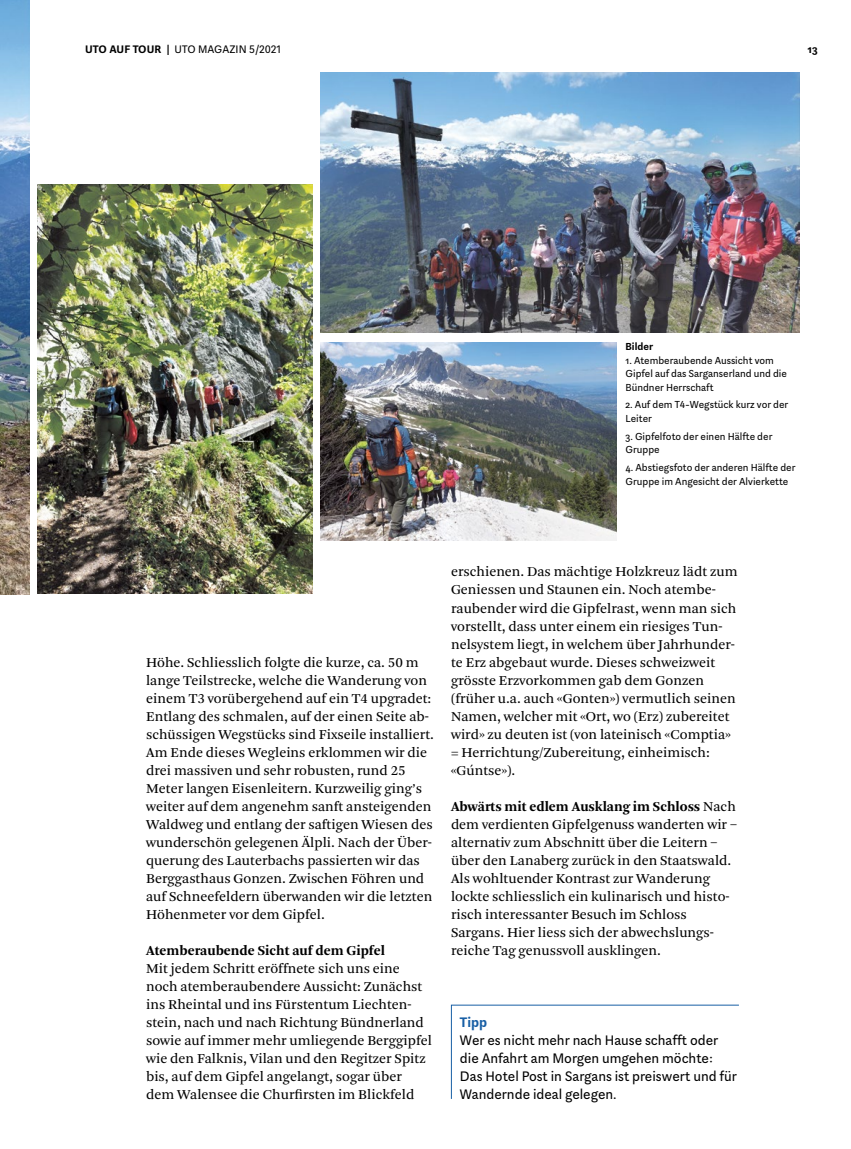
<style>
.page{position:relative;width:851px;height:1149px;background:#fff}
.page>*{position:absolute;margin:0;border:0;box-sizing:border-box;transform-origin:0 0}
.t1{font:14.25px/18px "Arnhem Blond";color:#000}
.t2{font:14.25px/18px "Aspen";color:#000}
.t3{font:700 14.25px "Arnhem";color:#000}
.t4{font:700 14.25px "Aspen";color:#185fa5}
.t5{font:11.25px "Aspen";letter-spacing:.01em;color:#000}
.t6{font:700 11.25px "Aspen";color:#000}
.t7{font:10.5px/13.5px "Aspen";color:#000}
.t8{font:700 10.5px "Aspen";color:#000}
.s1{font-weight:700}
.s2{font-family:"Arnhem Blond";font-weight:400}
</style>
<div class="page">
<img style="left:38px;top:184px;width:274px;height:409px">
<img style="left:0;top:0;width:30px;height:594px">
<img style="left:320px;top:72px;width:479px;height:261px">
<img style="left:320px;top:342px;width:297px;height:198px">
<svg style="left:450px;top:1004px;width:289px;height:95px"></svg>
<p class="t5" style="left:85px;top:42px;width:197px"><span class="s1">UTO AUF TOUR |</span> UTO MAGAZIN 5/2021</p>
<p class="t6" style="left:807px;top:42px;width:12px">13</p>
<p class="t8" style="left:625px;top:339px;width:29px">Bilder</p>
<p class="t7" style="left:625px;top:353px;width:163px">1. Atemberaubende Aussicht vom<br>Gipfel auf das Sarganserland und die<br>Bündner Herrschaft</p>
<p class="t7" style="left:625px;top:398px;width:164px">2. Auf dem T4-Wegstück kurz vor der<br>Leiter</p>
<p class="t7" style="left:625px;top:429px;width:148px">3. Gipfelfoto der einen Hälfte der<br>Gruppe</p>
<p class="t7" style="left:625px;top:460px;width:171px">4. Abstiegsfoto der anderen Hälfte der<br>Gruppe im Angesicht der Alvierkette</p>
<p class="t1" style="left:146px;top:653px;width:289px">Höhe. Schliesslich folgte die kurze, ca. 50 m lange Teilstrecke, welche die Wanderung von einem T3 vorübergehend auf ein T4 upgradet:<br>Entlang des schmalen, auf der einen Seite ab&shy;schüssigen Wegstücks sind Fixseile installiert.<br>Am Ende dieses Wegleins erklommen wir die drei massiven und sehr robusten, rund 25<br>Meter langen Eisenleitern. Kurzweilig ging’s weiter auf dem angenehm sanft ansteigenden Waldweg und entlang der saftigen Wiesen des wunderschön gelegenen Älpli. Nach der Über&shy;querung des Lauterbachs passierten wir das Berggasthaus Gonzen. Zwischen Föhren und auf Schneefeldern überwanden wir die letzten Höhenmeter vor dem Gipfel.</p>
<p class="t3" style="left:146px;top:941px;width:240px">Atemberaubende Sicht auf dem Gipfel</p>
<p class="t1" style="left:146px;top:959px;width:287px">Mit jedem Schritt eröffnete sich uns eine noch atemberaubendere Aussicht: Zunächst ins Rheintal und ins Fürstentum Liechten&shy;stein, nach und nach Richtung Bündnerland sowie auf immer mehr umliegende Berggipfel wie den Falknis, Vilan und den Regitzer Spitz bis, auf dem Gipfel angelangt, sogar über dem Walensee die Churfirsten im Blickfeld</p>
<p class="t1" style="left:451px;top:563px;width:288px">erschienen. Das mächtige Holzkreuz lädt zum Geniessen und Staunen ein. Noch atembe&shy;raubender wird die Gipfelrast, wenn man sich vorstellt, dass unter einem ein riesiges Tun&shy;nelsystem liegt, in welchem über Jahrhunder&shy;te Erz abgebaut wurde. Dieses schweizweit grösste Erzvorkommen gab dem Gonzen (früher u.a. auch «Gonten») vermutlich seinen Namen, welcher mit «Ort, wo (Erz) zubereitet wird» zu deuten ist (von lateinisch «Comptia» = Herrichtung/Zubereitung, einheimisch: «Gúntse»).</p>
<p class="t3" style="left:451px;top:798px;width:286px">Abwärts mit edlem Ausklang im Schloss <span class="s2">Nach</span></p>
<p class="t1" style="left:451px;top:815px;width:287px">dem verdienten Gipfelgenuss wanderten wir – alternativ zum Abschnitt über die Leitern – über den Lanaberg zurück in den Staatswald.<br>Als wohltuender Kontrast zur Wanderung lockte schliesslich ein kulinarisch und histo&shy;risch interessanter Besuch im Schloss Sargans. Hier liess sich der abwechslungs&shy;reiche Tag genussvoll ausklingen.</p>
<p class="t4" style="left:460px;top:1012px;width:29px">Tipp</p>
<p class="t2" style="left:460px;top:1030px;width:278px">Wer es nicht mehr nach Hause schafft oder die Anfahrt am Morgen umgehen möchte:<br>Das Hotel Post in Sargans ist preiswert und für Wandernde ideal gelegen.</p>
</div>
